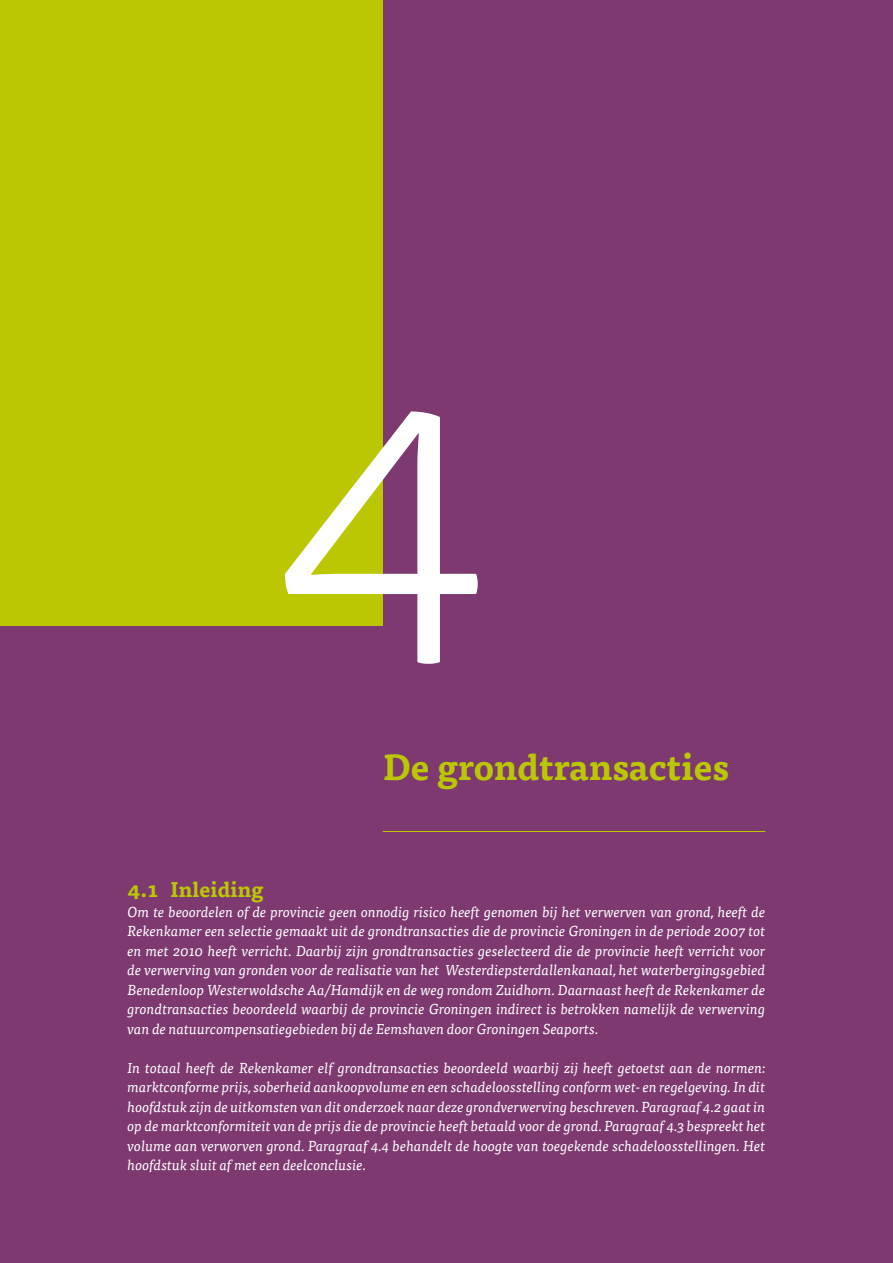
<style>
.page{position:relative;width:893px;height:1263px;background:#7d3970}
.page>*{position:absolute;margin:0;border:0;box-sizing:border-box;transform-origin:0 0}
.t1{font:300 375px "Tisa Sans OT";color:#fff}
.t2{font:700 36px "Tisa OT";color:#bbc703}
.t3{font:700 21px "Tisa OT";color:#bbc703}
.t4{font:italic 14.4px/19.5px "Tisa OT";color:#fff;text-align:justify}
</style>
<div class="page">
<div style="left:0;top:0;width:383px;height:625px;background:#bbc703"></div>
<hr style="left:383px;top:831px;width:382px;height:1px;background:#bbc703">
<h1 class="t1" style="left:277px;top:313px;width:213px">4</h1>
<h2 class="t2" style="left:383px;top:745px;width:348px">De grondtransacties</h2>
<h3 class="t3" style="left:128px;top:876px;width:137px">4.1 Inleiding</h3>
<p class="t4" style="left:128px;top:902px;width:639px">Om te beoordelen of de provincie geen onnodig risico heeft genomen bij het verwerven van grond, heeft de Rekenkamer een selectie gemaakt uit de grondtransacties die de provincie Groningen in de periode 2007 tot en met 2010 heeft verricht. Daarbij zijn grondtransacties geselecteerd die de provincie heeft verricht voor de verwerving van gronden voor de realisatie van het Westerdiepsterdallenkanaal, het waterbergingsgebied Benedenloop Westerwoldsche Aa/Hamdijk en de weg rondom Zuidhorn. Daarnaast heeft de Rekenkamer de grondtransacties beoordeeld waarbij de provincie Groningen indirect is betrokken namelijk de verwerving van de natuurcompensatiegebieden bij de Eemshaven door Groningen Seaports.</p>
<p class="t4" style="left:128px;top:1058px;width:639px">In totaal heeft de Rekenkamer elf grondtransacties beoordeeld waarbij zij heeft getoetst aan de normen: marktconforme prijs, soberheid aankoopvolume en een schadeloosstelling conform wet- en regelgeving. In dit hoofdstuk zijn de uitkomsten van dit onderzoek naar deze grondverwerving beschreven. Paragraaf 4.2 gaat in op de marktconformiteit van de prijs die de provincie heeft betaald voor de grond. Paragraaf 4.3 bespreekt het volume aan verworven grond. Paragraaf 4.4 behandelt de hoogte van toegekende schadeloosstellingen. Het hoofdstuk sluit af met een deelconclusie.</p>
</div>
